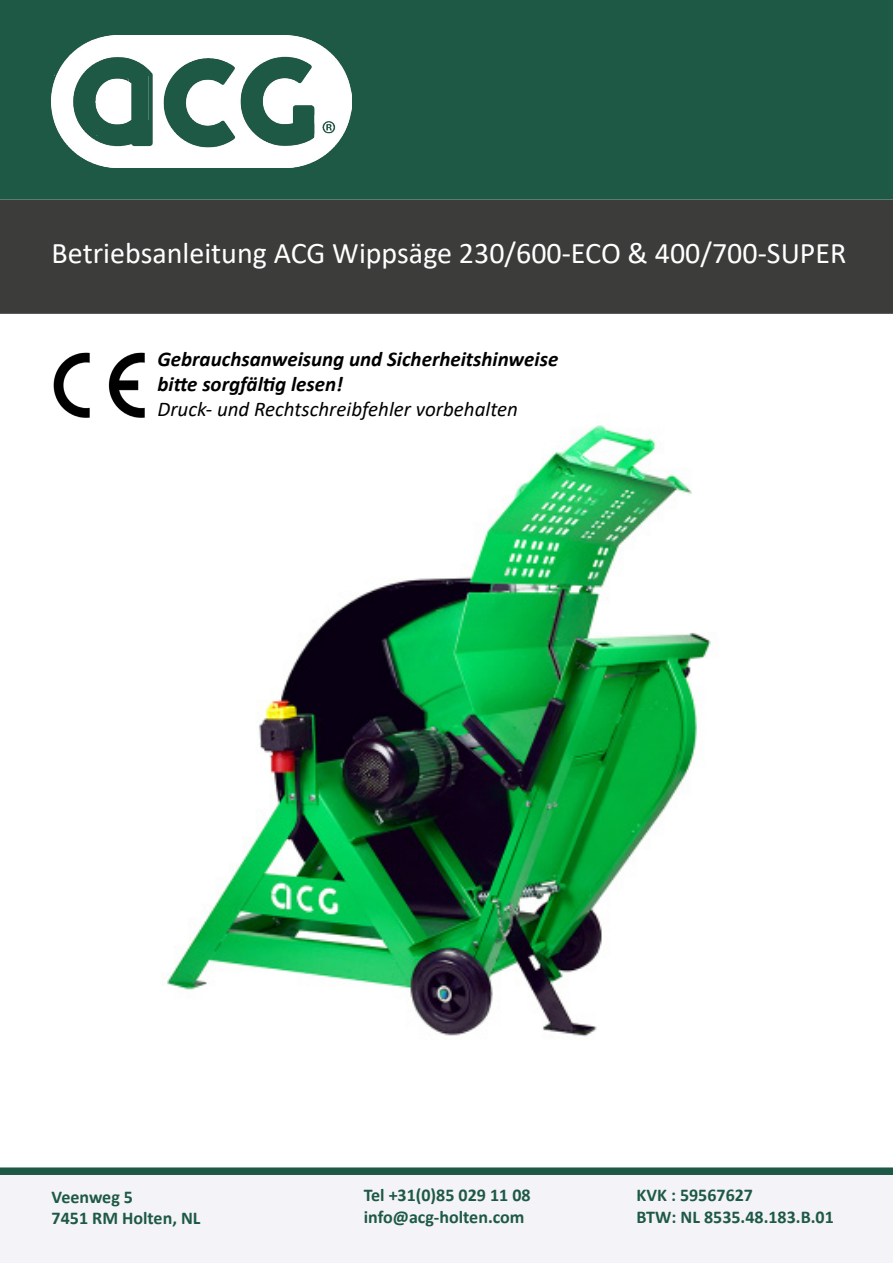
<style>
.page{position:relative;width:893px;height:1263px;background:#fff}
.page>*{position:absolute;margin:0;border:0;box-sizing:border-box;transform-origin:0 0}
.t1{font:30px "Calibri";color:#fff}
.t2{font:italic 700 21px/25.2px "Calibri";color:#000}
.t3{font:italic 21px "Calibri";color:#000}
.t4{font:700 18px/21.6px "Calibri";color:#1e5945}
</style>
<div class="page">
<svg style="left:0;top:1167px;width:893px;height:96px"></svg>
<div style="left:0;top:199px;width:893px;height:115px;background:#3c3c3b"></div>
<img style="left:165px;top:425px;width:550px;height:612px">
<div style="left:0;top:0;width:893px;height:199px;background:#1e5945"></div>
<img style="left:52px;top:35px;width:300px;height:133px">
<img style="left:53px;top:352px;width:92px;height:66px">
<h1 class="t1" style="left:52px;top:233px;width:796px">Betriebsanleitung ACG Wippsäge 230/600-ECO &amp; 400/700-SUPER</h1>
<p class="t2" style="left:157px;top:345px;width:402px">Gebrauchsanweisung und Sicherheitshinweise bitte sorgfältig lesen!</p>
<p class="t3" style="left:157px;top:394px;width:362px">Druck- und Rechtschreibfehler vorbehalten</p>
<p class="t4" style="left:364px;top:1184px;width:168px">Tel +31(0)85 029 11 08 info@acg-holten.com</p>
<p class="t4" style="left:52px;top:1185px;width:150px">Veenweg 5<br>7451 RM Holten, NL</p>
<p class="t4" style="left:637px;top:1184px;width:199px">KVK : 59567627<br>BTW: NL 8535.48.183.B.01</p>
</div>
